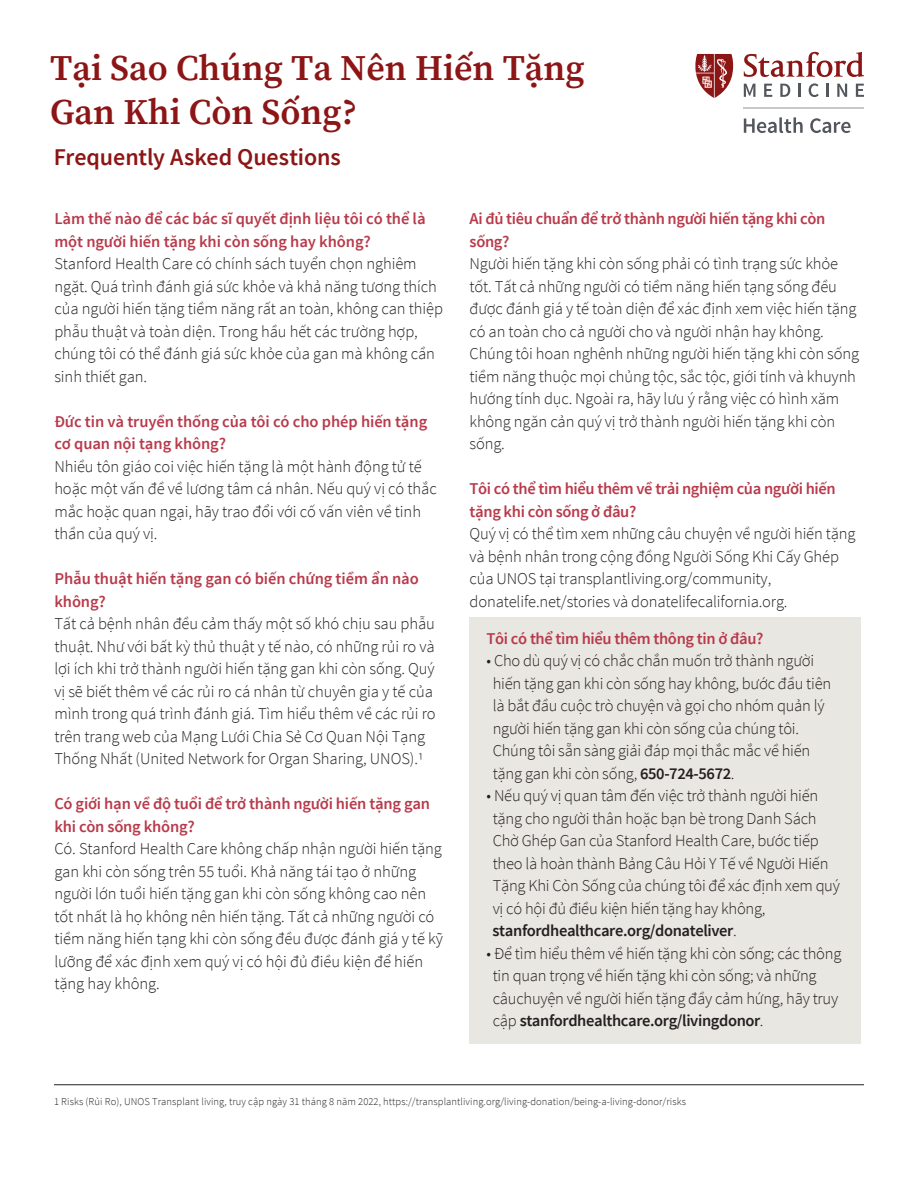
<style>
.page{position:relative;width:918px;height:1188px;background:#fff}
.page>*{position:absolute;margin:0;border:0;box-sizing:border-box;transform-origin:0 0}
.t1{font:600 36px/43.2px "Source Serif Pro";color:#8c1515}
.t2{font:600 24px "Source Sans Pro";letter-spacing:-.005em;color:#8c1515}
.t3{font:300 16.5px/22.5px "Source Sans Pro";letter-spacing:-.01em;color:#231f20}
.t4{font:600 16.5px/22.5px "Source Sans Pro";letter-spacing:-.015em;color:#b83a4b}
.t5{font:300 10.5px "Source Sans Pro";letter-spacing:.01em;color:#231f20}
.s1{font-weight:600}
</style>
<div class="page">
<hr style="left:54px;top:1085px;width:810px;height:1px;background:#231f20">
<svg style="left:744px;top:117px;width:59px;height:16px"></svg>
<svg style="left:810px;top:118px;width:41px;height:15px"></svg>
<hr style="left:744px;top:107px;width:120px;height:2px;background:#c7c7c7">
<svg style="left:695px;top:52px;width:169px;height:46px"></svg>
<div style="left:469px;top:617px;width:391px;height:427px;background:#e9e7e2"></div>
<h1 class="t1" style="left:50px;top:46px;width:536px">Tại Sao Chúng Ta Nên Hiến Tặng<br>Gan Khi Còn Sống?</h1>
<h2 class="t2" style="left:54px;top:141px;width:288px">Frequently Asked Questions</h2>
<p class="t4" style="left:54px;top:208px;width:373px">Làm thế nào để các bác sĩ quyết định liệu tôi có thể là một người hiến tặng khi còn sống hay không?</p>
<p class="t3" style="left:54px;top:253px;width:390px">Stanford Health Care có chính sách tuyển chọn nghiêm ngặt. Quá trình đánh giá sức khỏe và khả năng tương thích của người hiến tặng tiềm năng rất an toàn, không can thiệp phẫu thuật và toàn diện. Trong hầu hết các trường hợp, chúng tôi có thể đánh giá sức khỏe của gan mà không cần sinh thiết gan.</p>
<p class="t4" style="left:54px;top:410px;width:374px">Đức tin và truyền thống của tôi có cho phép hiến tặng cơ quan nội tạng không?</p>
<p class="t3" style="left:54px;top:455px;width:384px">Nhiều tôn giáo coi việc hiến tặng là một hành động tử tế hoặc một vấn đề về lương tâm cá nhân. Nếu quý vị có thắc mắc hoặc quan ngại, hãy trao đổi với cố vấn viên về tinh thần của quý vị.</p>
<p class="t4" style="left:54px;top:568px;width:366px">Phẫu thuật hiến tặng gan có biến chứng tiềm ẩn nào không?</p>
<p class="t3" style="left:54px;top:613px;width:383px">Tất cả bệnh nhân đều cảm thấy một số khó chịu sau phẫu thuật. Như với bất kỳ thủ thuật y tế nào, có những rủi ro và lợi ích khi trở thành người hiến tặng gan khi còn sống. Quý vị sẽ biết thêm về các rủi ro cá nhân từ chuyên gia y tế của mình trong quá trình đánh giá. Tìm hiểu thêm về các rủi ro trên trang web của Mạng Lưới Chia Sẻ Cơ Quan Nội Tạng Thống Nhất (United Network for Organ Sharing, UNOS).1</p>
<p class="t4" style="left:54px;top:793px;width:377px">Có giới hạn về độ tuổi để trở thành người hiến tặng gan khi còn sống không?</p>
<p class="t3" style="left:54px;top:838px;width:390px">Có. Stanford Health Care không chấp nhận người hiến tặng gan khi còn sống trên 55 tuổi. Khả năng tái tạo ở những người lớn tuổi hiến tặng gan khi còn sống không cao nên tốt nhất là họ không nên hiến tặng. Tất cả những người có tiềm năng hiến tạng khi còn sống đều được đánh giá y tế kỹ lưỡng để xác định xem quý vị có hội đủ điều kiện để hiến tặng hay không.</p>
<p class="t4" style="left:470px;top:208px;width:357px">Ai đủ tiêu chuẩn để trở thành người hiến tặng khi còn sống?</p>
<p class="t3" style="left:470px;top:253px;width:391px">Người hiến tặng khi còn sống phải có tình trạng sức khỏe tốt. Tất cả những người có tiềm năng hiến tạng sống đều được đánh giá y tế toàn diện để xác định xem việc hiến tặng có an toàn cho cả người cho và người nhận hay không.<br>Chúng tôi hoan nghênh những người hiến tặng khi còn sống tiềm năng thuộc mọi chủng tộc, sắc tộc, giới tính và khuynh hướng tính dục. Ngoài ra, hãy lưu ý rằng việc có hình xăm không ngăn cản quý vị trở thành người hiến tặng khi còn sống.</p>
<p class="t4" style="left:470px;top:478px;width:368px">Tôi có thể tìm hiểu thêm về trải nghiệm của người hiến tặng khi còn sống ở đâu?</p>
<p class="t3" style="left:470px;top:523px;width:388px">Quý vị có thể tìm xem những câu chuyện về người hiến tặng và bệnh nhân trong cộng đồng Người Sống Khi Cấy Ghép của UNOS tại transplantliving.org/community, donatelife.net/stories và donatelifecalifornia.org.</p>
<p class="t4" style="left:487px;top:627px;width:278px">Tôi có thể tìm hiểu thêm thông tin ở đâu?</p>
<p class="t3" style="left:493px;top:650px;width:340px;text-indent:-6px">• Cho dù quý vị có chắc chắn muốn trở thành người hiến tặng gan khi còn sống hay không, bước đầu tiên là bắt đầu cuộc trò chuyện và gọi cho nhóm quản lý người hiến tặng gan khi còn sống của chúng tôi.<br>Chúng tôi sẵn sàng giải đáp mọi thắc mắc về hiến tặng gan khi còn sống, <span class="s1">650-724-5672</span>.</p>
<p class="t3" style="left:493px;top:785px;width:349px;text-indent:-6px">• Nếu quý vị quan tâm đến việc trở thành người hiến tặng cho người thân hoặc bạn bè trong Danh Sách Chờ Ghép Gan của Stanford Health Care, bước tiếp theo là hoàn thành Bảng Câu Hỏi Y Tế về Người Hiến Tặng Khi Còn Sống của chúng tôi để xác định xem quý vị có hội đủ điều kiện hiến tặng hay không, <span class="s1">stanfordhealthcare.org/donateliver</span>.</p>
<p class="t3" style="left:493px;top:942px;width:350px;text-indent:-6px">• Để tìm hiểu thêm về hiến tặng khi còn sống; các thông tin quan trọng về hiến tặng khi còn sống; và những câuchuyện về người hiến tặng đầy cảm hứng, hãy truy cập <span class="s1">stanfordhealthcare.org/livingdonor</span>.</p>
<p class="t5" style="left:54px;top:1095px;width:633px">1 Risks (Rủi Ro), UNOS Transplant living, truy cập ngày 31 tháng 8 năm 2022, https://transplantliving.org/living-donation/being-a-living-donor/risks</p>
</div>
